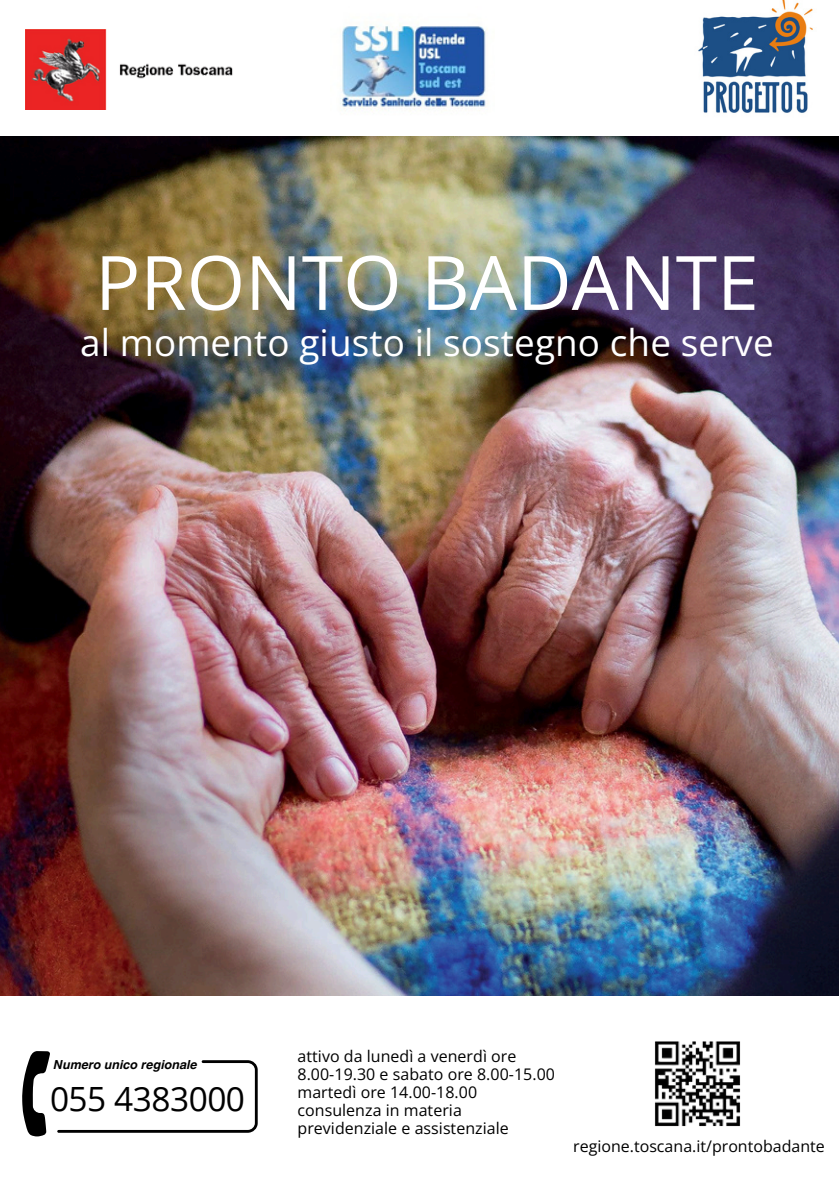
<style>
.page{position:relative;width:839px;height:1191px;background:#fff}
.page>*{position:absolute;margin:0;border:0;box-sizing:border-box;transform-origin:0 0}
.t1{font:75.2px "Open Sans";color:#fff}
.t2{font:36.8px "Open Sans";letter-spacing:.005em;color:#fff}
.t3{font:33.4px "Open Sans";letter-spacing:-.015em;color:#000}
.t4{font:16px/18px "Open Sans";color:#000}
.t5{font:italic 700 12.4px "Helvetica World";color:#000}
</style>
<div class="page">
<img style="left:0;top:136px;width:838px;height:860px">
<svg style="left:22px;top:1051px;width:28px;height:85px"></svg>
<svg style="left:57px;top:1060px;width:201px;height:73px"></svg>
<img style="left:654px;top:1041px;width:86px;height:85px">
<img style="left:26px;top:30px;width:207px;height:79px">
<img style="left:340px;top:25px;width:148px;height:86px">
<img style="left:698px;top:0;width:115px;height:113px">
<p class="t1" style="left:95px;top:230px;width:665px">PRONTO BADANTE</p>
<p class="t2" style="left:80px;top:317px;width:695px">al momento giusto il sostegno che serve</p>
<p class="t5" style="left:54px;top:1055px;width:145px">Numero unico regionale</p>
<p class="t3" style="left:50px;top:1075px;width:196px">055 4383000</p>
<p class="t4" style="left:297px;top:1047px;width:259px">attivo da lunedì a venerdì ore<br>8.00-19.30 e sabato ore 8.00-15.00 martedì ore 14.00-18.00 consulenza in materia previdenziale e assistenziale</p>
<h1 class="t4" style="left:573px;top:1137px;width:253px">regione.toscana.it/prontobadante</h1>
</div>
